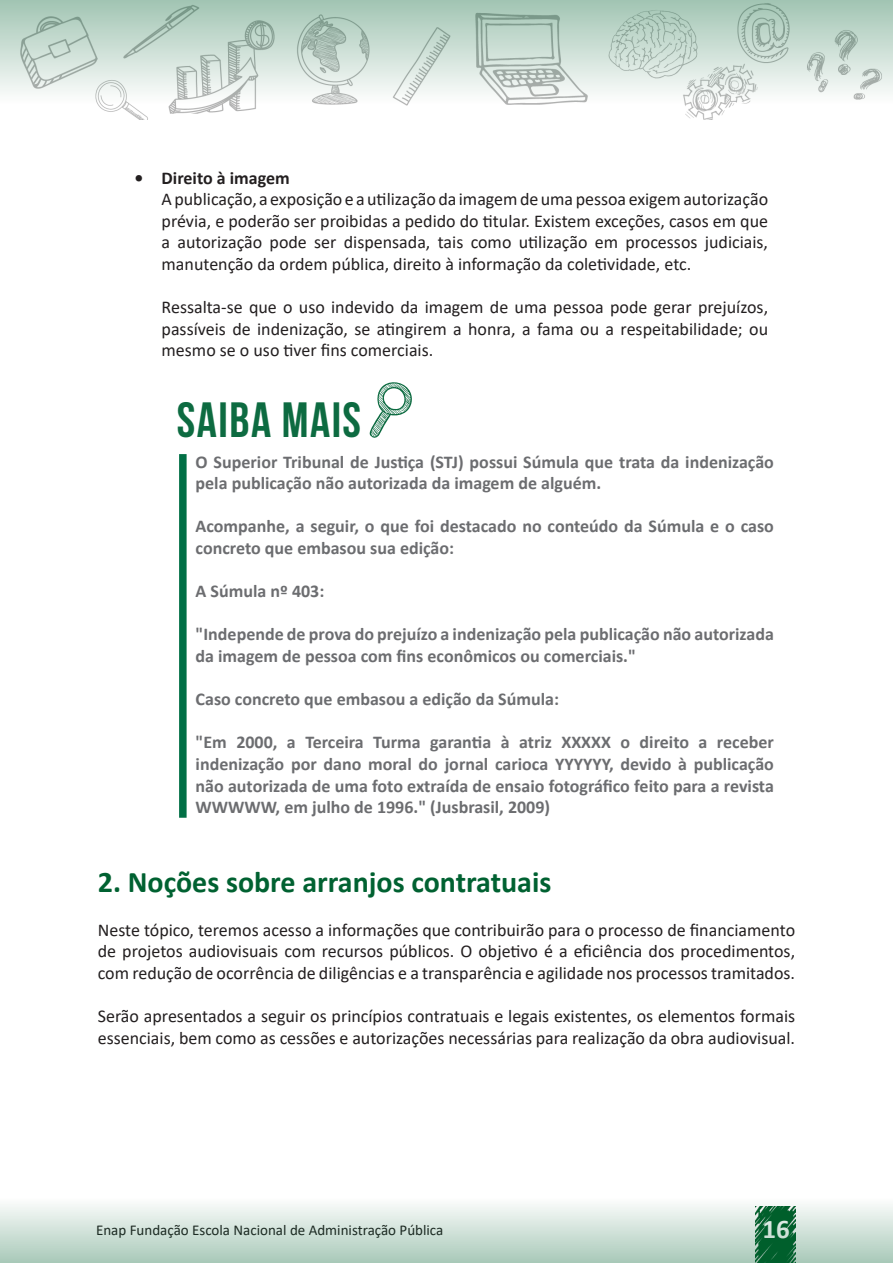
<style>
.page{position:relative;width:893px;height:1263px;background:#fff}
.page>*{position:absolute;margin:0;border:0;box-sizing:border-box;transform-origin:0 0}
.t1{font:49.5px "Bebas Neue";letter-spacing:.03em;color:#0d6b41}
.Titulo{font:700 30px "Calibri";color:#006131}
.t2{font:700 27px "Calibri";color:#fff}
.Saiba_mais_texto{font:700 18px/21.6px "Calibri";color:#6c6d70}
.Bullets_marcação_II{font:18px/21.6px "Calibri";color:#231f20;text-align:justify}
.texto{font:18px/21.6px "Calibri";color:#231f20;text-align:justify}
.t3{font:700 18px "Calibri";color:#231f20}
.t4{font:15px "Calibri";color:#231f20}
</style>
<div class="page">
<svg style="left:0;top:0;width:893px;height:120px"></svg>
<svg style="left:0;top:1205px;width:893px;height:58px;background:#c5dad0"></svg>
<div style="left:179px;top:454px;width:8px;height:364px;background:#016f45"></div>
<svg style="left:369px;top:382px;width:43px;height:56px"></svg>
<p class="t3" style="left:135px;top:165px;width:157px">• Direito à imagem</p>
<p class="Bullets_marcação_II" style="left:162px;top:188px;width:608px">A publicação, a exposição e a utilização da imagem de uma pessoa exigem autorização prévia, e poderão ser proibidas a pedido do titular. Existem exceções, casos em que a autorização pode ser dispensada, tais como utilização em processos judiciais, manutenção da ordem pública, direito à informação da coletividade, etc.</p>
<p class="Bullets_marcação_II" style="left:162px;top:296px;width:608px">Ressalta-se que o uso indevido da imagem de uma pessoa pode gerar prejuízos, passíveis de indenização, se atingirem a honra, a fama ou a respeitabilidade; ou mesmo se o uso tiver fins comerciais.</p>
<p class="t1" style="left:177px;top:393px;width:186px">SAIBA MAIS</p>
<p class="Saiba_mais_texto" style="left:196px;top:451px;width:580px">O Superior Tribunal de Justiça (STJ) possui Súmula que trata da indenização pela publicação não autorizada da imagem de alguém.</p>
<p class="Saiba_mais_texto" style="left:196px;top:515px;width:580px">Acompanhe, a seguir, o que foi destacado no conteúdo da Súmula e o caso concreto que embasou sua edição:</p>
<p class="Saiba_mais_texto" style="left:196px;top:580px;width:130px">A Súmula nº 403:</p>
<p class="Saiba_mais_texto" style="left:196px;top:623px;width:580px">"Independe de prova do prejuízo a indenização pela publicação não autorizada da imagem de pessoa com fins econômicos ou comerciais."</p>
<p class="Saiba_mais_texto" style="left:196px;top:688px;width:365px">Caso concreto que embasou a edição da Súmula:</p>
<p class="Saiba_mais_texto" style="left:196px;top:731px;width:580px;text-align:justify">"Em 2000, a Terceira Turma garantia à atriz XXXXX o direito a receber indenização por dano moral do jornal carioca YYYYYY, devido à publicação não autorizada de uma foto extraída de ensaio fotográfico feito para a revista WWWWW, em julho de 1996." (Jusbrasil, 2009)</p>
<p class="Titulo" style="left:98px;top:861px;width:455px">2. Noções sobre arranjos contratuais</p>
<p class="texto" style="left:98px;top:918px;width:699px">Neste tópico, teremos acesso a informações que contribuirão para o processo de financiamento de projetos audiovisuais com recursos públicos. O objetivo é a eficiência dos procedimentos, com redução de ocorrência de diligências e a transparência e agilidade nos processos tramitados.</p>
<p class="texto" style="left:98px;top:1005px;width:699px">Serão apresentados a seguir os princípios contratuais e legais existentes, os elementos formais essenciais, bem como as cessões e autorizações necessárias para realização da obra audiovisual.</p>
<p class="t4" style="left:96px;top:1220px;width:349px">Enap Fundação Escola Nacional de Administração Pública</p>
<h3 class="t2" style="left:763px;top:1210px;width:29px">16</h3>
</div>
